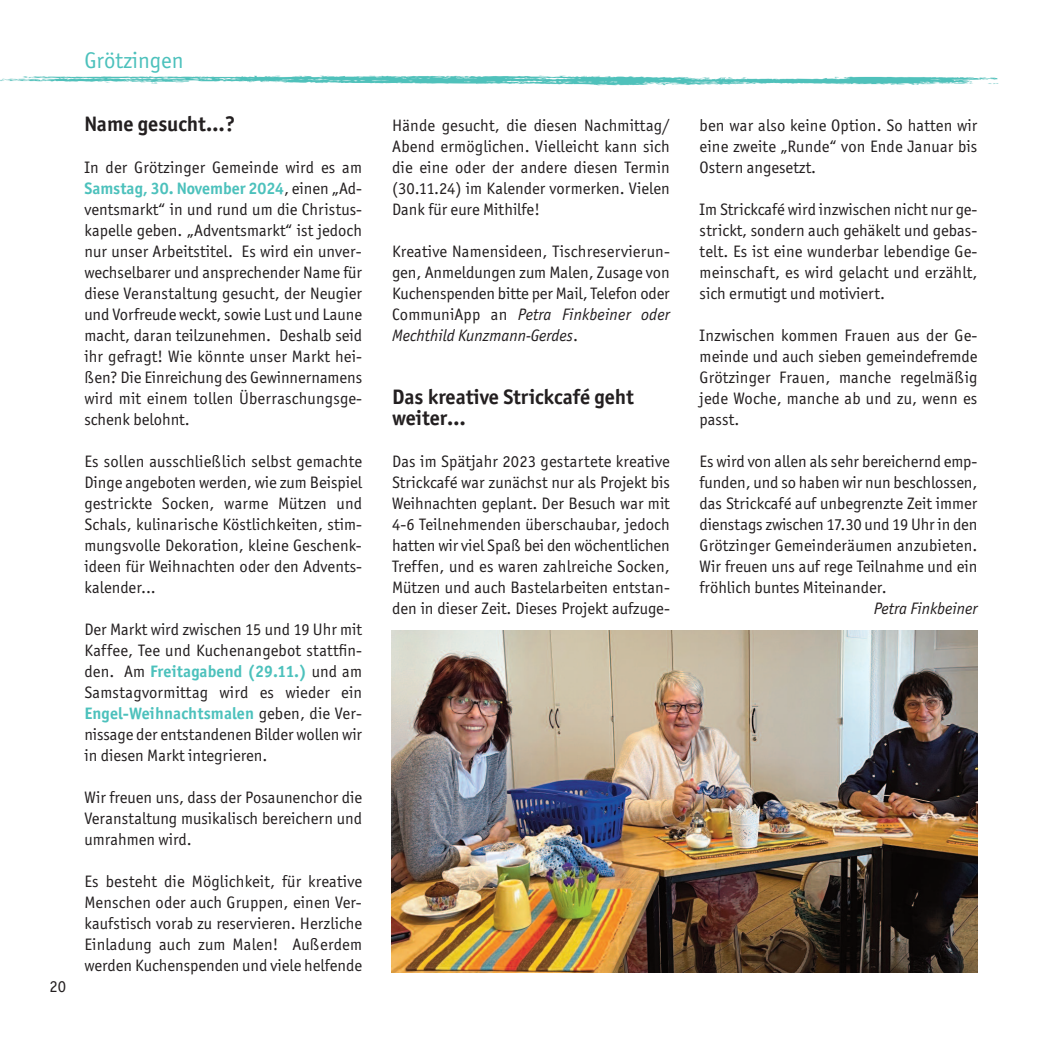
<style>
.page{position:relative;width:1042px;height:1042px;background:#fff}
.page>*{position:absolute;margin:0;border:0;box-sizing:border-box;transform-origin:0 0}
.t1{font:22.75px "Officina Sans ITC Std";color:#4cc1bc}
.t2{font:700 21px/21px "Officina Sans ITC Std";color:#231f20}
.t3{font:16.62px/21px "Officina Sans ITC Std";color:#231f20;text-align:justify}
.t4{font:italic 16.62px "Officina Sans ITC Std";color:#231f20}
.s1{font-weight:700;color:#4cc1bc}
.s2{font-style:italic}
</style>
<div class="page">
<img style="left:0;top:76px;width:999px;height:9px">
<img style="left:392px;top:630px;width:585px;height:342px">
<p class="t3" style="left:50px;top:978px;width:18px">20</p>
<h1 class="t1" style="left:84px;top:53px;width:101px">Grötzingen</h1>
<p class="t2" style="left:84px;top:116px;width:152px">Name gesucht…?</p>
<p class="t3" style="left:84px;top:159px;width:279px">In der Grötzinger Gemeinde wird es am <span class="s1">Samstag, 30. November 2024</span>, einen „Ad&shy;ventsmarkt“ in und rund um die Christus&shy;kapelle geben. „Adventsmarkt“ ist jedoch nur unser Arbeitstitel. Es wird ein unver&shy;wechselbarer und ansprechender Name für diese Veranstaltung gesucht, der Neugier und Vorfreude weckt, sowie Lust und Laune macht, daran teilzunehmen. Deshalb seid ihr gefragt! Wie könnte unser Markt hei&shy;ßen? Die Einreichung des Gewinnernamens wird mit einem tollen Überraschungsge&shy;schenk belohnt.</p>
<p class="t3" style="left:84px;top:453px;width:279px">Es sollen ausschließlich selbst gemachte Dinge angeboten werden, wie zum Beispiel gestrickte Socken, warme Mützen und Schals, kulinarische Köstlichkeiten, stim&shy;mungsvolle Dekoration, kleine Geschenk&shy;ideen für Weihnachten oder den Advents&shy;kalender...</p>
<p class="t3" style="left:84px;top:621px;width:279px">Der Markt wird zwischen 15 und 19 Uhr mit Kaffee, Tee und Kuchenangebot stattfin&shy;den. Am <span class="s1">Freitagabend (29.11.)</span> und am Samstagvormittag wird es wieder ein <span class="s1">Engel-Weihnachtsmalen</span> geben, die Ver&shy;nissage der entstandenen Bilder wollen wir in diesen Markt integrieren.</p>
<p class="t3" style="left:84px;top:789px;width:279px">Wir freuen uns, dass der Posaunenchor die Veranstaltung musikalisch bereichern und umrahmen wird.</p>
<p class="t3" style="left:84px;top:873px;width:279px">Es besteht die Möglichkeit, für kreative Menschen oder auch Gruppen, einen Ver&shy;kaufstisch vorab zu reservieren. Herzliche Einladung auch zum Malen! Außerdem werden Kuchenspenden und viele helfende</p>
<p class="t3" style="left:392px;top:117px;width:279px">Hände gesucht, die diesen Nachmittag/ Abend ermöglichen. Vielleicht kann sich die eine oder der andere diesen Termin (30.11.24) im Kalender vormerken. Vielen Dank für eure Mithilfe!</p>
<p class="t3" style="left:392px;top:243px;width:279px">Kreative Namensideen, Tischreservierun&shy;gen, Anmeldungen zum Malen, Zusage von Kuchenspenden bitte per Mail, Telefon oder CommuniApp an <span class="s2">Petra Finkbeiner oder Mechthild Kunzmann-Gerdes</span>.</p>
<p class="t2" style="left:392px;top:389px;width:243px">Das kreative Strickcafé geht weiter…</p>
<p class="t3" style="left:392px;top:453px;width:279px">Das im Spätjahr 2023 gestartete kreative Strickcafé war zunächst nur als Projekt bis Weihnachten geplant. Der Besuch war mit 4-6 Teilnehmenden überschaubar, jedoch hatten wir viel Spaß bei den wöchentlichen Treffen, und es waren zahlreiche Socken, Mützen und auch Bastelarbeiten entstan&shy;den in dieser Zeit. Dieses Projekt aufzuge-</p>
<p class="t3" style="left:699px;top:117px;width:279px">ben war also keine Option. So hatten wir eine zweite „Runde“ von Ende Januar bis Ostern angesetzt.</p>
<p class="t3" style="left:699px;top:201px;width:279px">Im Strickcafé wird inzwischen nicht nur ge&shy;strickt, sondern auch gehäkelt und gebas&shy;telt. Es ist eine wunderbar lebendige Ge&shy;meinschaft, es wird gelacht und erzählt, sich ermutigt und motiviert.</p>
<p class="t3" style="left:699px;top:327px;width:279px">Inzwischen kommen Frauen aus der Ge&shy;meinde und auch sieben gemeindefremde Grötzinger Frauen, manche regelmäßig jede Woche, manche ab und zu, wenn es passt.</p>
<p class="t3" style="left:699px;top:453px;width:279px">Es wird von allen als sehr bereichernd emp&shy;funden, und so haben wir nun beschlossen, das Strickcafé auf unbegrenzte Zeit immer dienstags zwischen 17.30 und 19 Uhr in den Grötzinger Gemeinderäumen anzubieten.<br>Wir freuen uns auf rege Teilnahme und ein fröhlich buntes Miteinander.</p>
<p class="t4" style="left:874px;top:603px;width:105px">Petra Finkbeiner</p>
</div>
